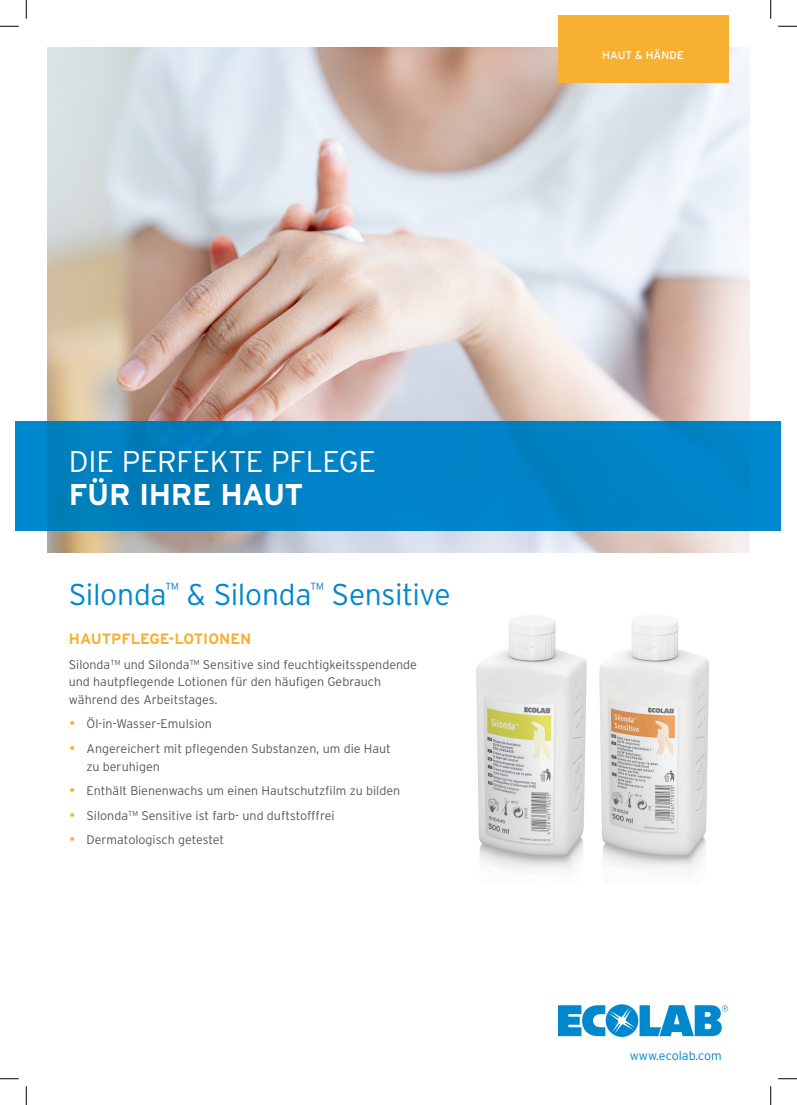
<style>
.page{position:relative;width:797px;height:1105px;background:#fff}
.page>*{position:absolute;margin:0;border:0;box-sizing:border-box;transform-origin:0 0}
.Headline{font:300 30px/32.5px "Interstate";letter-spacing:-.01em;color:#fff}
.Product_Name{font:300 30px "Interstate";letter-spacing:-.01em;color:#0088ce}
.Body_Copy{font:700 15px "Interstate";color:#f7b032}
.Bullets_Change_to_Se{font:300 12.5px/17.5px "Interstate";color:#57585a}
.t1{font:300 12.5px "Interstate";color:#0088ce}
.t2{font:11.25px "Interstate";letter-spacing:.005em;color:#fff}
.s1{font-weight:700}
.s2{color:#f7b032}
</style>
<div class="page">
<img style="left:48px;top:48px;width:701px;height:504px">
<div style="left:558px;top:16px;width:170px;height:67px;background:#f7b032"></div>
<div style="left:16px;top:421px;width:765px;height:110px;background:linear-gradient(to bottom,#0082c4,#0081c4)"></div>
<svg style="left:558px;top:1004px;width:170px;height:33px"></svg>
<img style="left:599px;top:616px;width:110px;height:254px">
<img style="left:476px;top:616px;width:111px;height:255px">
<svg style="left:0;top:25px;width:19px;height:2px"></svg>
<svg style="left:778px;top:25px;width:19px;height:2px"></svg>
<svg style="left:0;top:1078px;width:19px;height:1px"></svg>
<svg style="left:778px;top:1078px;width:19px;height:1px"></svg>
<svg style="left:25px;top:0;width:2px;height:19px"></svg>
<svg style="left:25px;top:1086px;width:2px;height:19px"></svg>
<svg style="left:770px;top:0;width:1px;height:19px"></svg>
<svg style="left:770px;top:1086px;width:1px;height:19px"></svg>
<p class="t2" style="left:602px;top:49px;width:83px">HAUT &amp; HÄNDE</p>
<p class="Headline" style="left:69px;top:445px;width:309px">DIE PERFEKTE PFLEGE<br><span class="s1">FÜR IHRE HAUT</span></p>
<p class="Product_Name" style="left:69px;top:577px;width:383px">Silonda<sup>™</sup> &amp; Silonda<sup>™</sup> Sensitive</p>
<p class="Body_Copy" style="left:69px;top:631px;width:184px">HAUTPFLEGE-LOTIONEN</p>
<p class="Bullets_Change_to_Se" style="left:69px;top:655px;width:349px">Silonda<sup>TM</sup> und Silonda<sup>TM</sup> Sensitive sind feuchtigkeitsspendende und hautpflegende Lotionen für den häufigen Gebrauch während des Arbeitstages.</p>
<p class="Bullets_Change_to_Se" style="left:69px;top:715px;width:145px"><span class="s2">•</span> Öl-in-Wasser-Emulsion</p>
<p class="Bullets_Change_to_Se" style="left:86px;top:740px;width:306px;text-indent:-18px"><span class="s2">•</span> Angereichert mit pflegenden Substanzen, um die Haut zu beruhigen</p>
<p class="Bullets_Change_to_Se" style="left:69px;top:782px;width:333px"><span class="s2">•</span> Enthält Bienenwachs um einen Hautschutzfilm zu bilden</p>
<p class="Bullets_Change_to_Se" style="left:69px;top:806px;width:267px"><span class="s2">•</span> Silonda<sup>TM</sup> Sensitive ist farb- und duftstofffrei</p>
<p class="Bullets_Change_to_Se" style="left:69px;top:831px;width:157px"><span class="s2">•</span> Dermatologisch getestet</p>
<p class="t1" style="left:629px;top:1048px;width:94px">www.ecolab.com</p>
</div>
